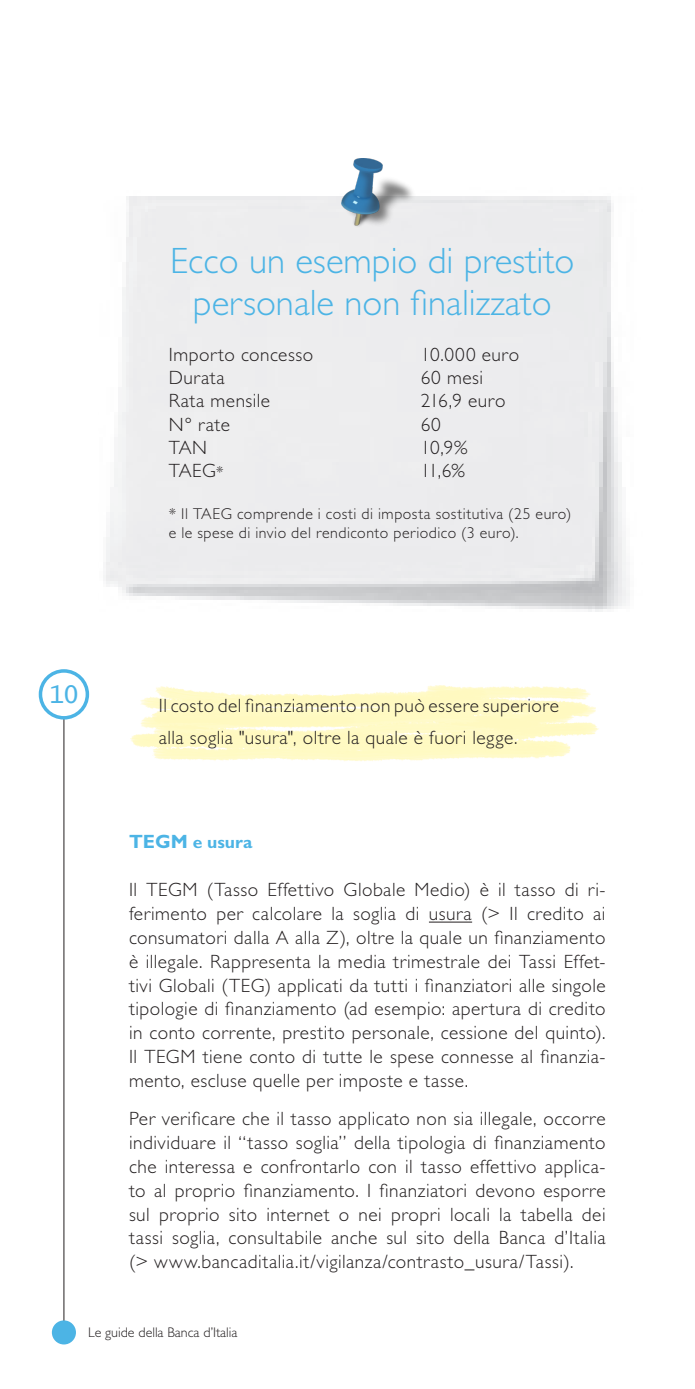
<style>
.page{position:relative;width:695px;height:1389px;background:#fff}
.page>*{position:absolute;margin:0;border:0;box-sizing:border-box;transform-origin:0 0}
.TITOLO_PARAGRAFO{font:300 36.75px/42px "Gill Sans Std";color:#4cb4e5;text-align:center}
.t1{font:24.5px "Lucida Console";color:#4cb4e5}
.PARAGRAFO{font:300 19.25px/23.8px "Gill Sans Std";letter-spacing:.025em;color:#231f20;text-align:justify}
.TITOLETTO_PARAGRAFO{font:700 17.5px "Gill Sans Std";color:#4cb4e5}
.PARAGRAFO-2{font:300 15.75px/18.9px "Gill Sans Std";letter-spacing:.035em;color:#231f20}
.t2{font:300 14px "Gill Sans Std";color:#231f20}
.s1{font-size:15.75px}
.s2{font-size:19.25px}
</style>
<div class="page">
<hr style="left:64px;top:718px;width:1px;height:605px;background:#231f20">
<div style="left:54px;top:1322px;width:20px;height:21px;background:#4cb4e5;border-radius:50%"></div>
<div style="left:52px;top:1320px;width:24px;height:24px;border:4px solid #4cb4e5;border-radius:50%"></div>
<div style="left:39px;top:669px;width:50px;height:51px;border:4px solid #4cb4e5;border-radius:50%"></div>
<img style="left:103px;top:158px;width:527px;height:454px">
<img style="left:130px;top:685px;width:469px;height:76px">
<hr style="left:429px;top:922px;width:43px;height:1px;background:#231f20">
<img style="left:341px;top:159px;width:76px;height:70px">
<p class="TITOLO_PARAGRAFO" style="left:170px;top:240px;width:405px">Ecco un esempio di prestito personale non finalizzato</p>
<p class="PARAGRAFO" style="left:169px;top:343px;width:146px">Importo concesso</p>
<p class="PARAGRAFO" style="left:421px;top:343px;width:100px">10.000 euro</p>
<p class="PARAGRAFO" style="left:169px;top:366px;width:57px">Durata</p>
<p class="PARAGRAFO" style="left:421px;top:366px;width:64px">60 mesi</p>
<p class="PARAGRAFO" style="left:169px;top:389px;width:103px">Rata mensile</p>
<p class="PARAGRAFO" style="left:421px;top:389px;width:86px">216,9 euro</p>
<p class="PARAGRAFO" style="left:169px;top:412px;width:63px">N° rate</p>
<p class="PARAGRAFO" style="left:421px;top:412px;width:21px">60</p>
<p class="PARAGRAFO" style="left:169px;top:435px;width:40px">TAN</p>
<p class="PARAGRAFO" style="left:421px;top:435px;width:48px">10,9%</p>
<p class="PARAGRAFO" style="left:169px;top:459px;width:56px">TAEG<span class="s1">*</span></p>
<p class="PARAGRAFO" style="left:421px;top:459px;width:45px">11,6%</p>
<p class="PARAGRAFO-2" style="left:169px;top:504px;width:404px">* Il TAEG comprende i costi di imposta sostitutiva (25 euro) e le spese di invio del rendiconto periodico (3 euro).</p>
<p class="t1" style="left:49px;top:684px;width:31px">10</p>
<p class="PARAGRAFO" style="left:159px;top:690px;width:401px;line-height:31.7px">Il costo del finanziamento non può essere superiore alla soglia "usura", oltre la quale è fuori legge.</p>
<p class="TITOLETTO_PARAGRAFO" style="left:129px;top:831px;width:125px"><span class="s2">TEGM</span> e usura</p>
<p class="PARAGRAFO" style="left:129px;top:878px;width:478px">Il TEGM (Tasso Effettivo Globale Medio) è il tasso di ri&shy;ferimento per calcolare la soglia di usura (&gt; Il credito ai consumatori dalla A alla Z), oltre la quale un finanziamento è illegale. Rappresenta la media trimestrale dei Tassi Effet&shy;tivi Globali (TEG) applicati da tutti i finanziatori alle singole tipologie di finanziamento (ad esempio: apertura di credito in conto corrente, prestito personale, cessione del quinto).<br>Il TEGM tiene conto di tutte le spese connesse al finanzia&shy;mento, escluse quelle per imposte e tasse.</p>
<p class="PARAGRAFO" style="left:129px;top:1107px;width:478px">Per verificare che il tasso applicato non sia illegale, occorre individuare il “tasso soglia” della tipologia di finanziamento che interessa e confrontarlo con il tasso effettivo applica&shy;to al proprio finanziamento. I finanziatori devono esporre sul proprio sito internet o nei propri locali la tabella dei tassi soglia, consultabile anche sul sito della Banca d’Italia</p>
<p class="PARAGRAFO" style="left:129px;top:1250px;width:446px">(&gt; www.bancaditalia.it/vigilanza/contrasto_usura/Tassi).</p>
<p class="t2" style="left:88px;top:1325px;width:151px">Le guide della Banca d’Italia</p>
</div>
